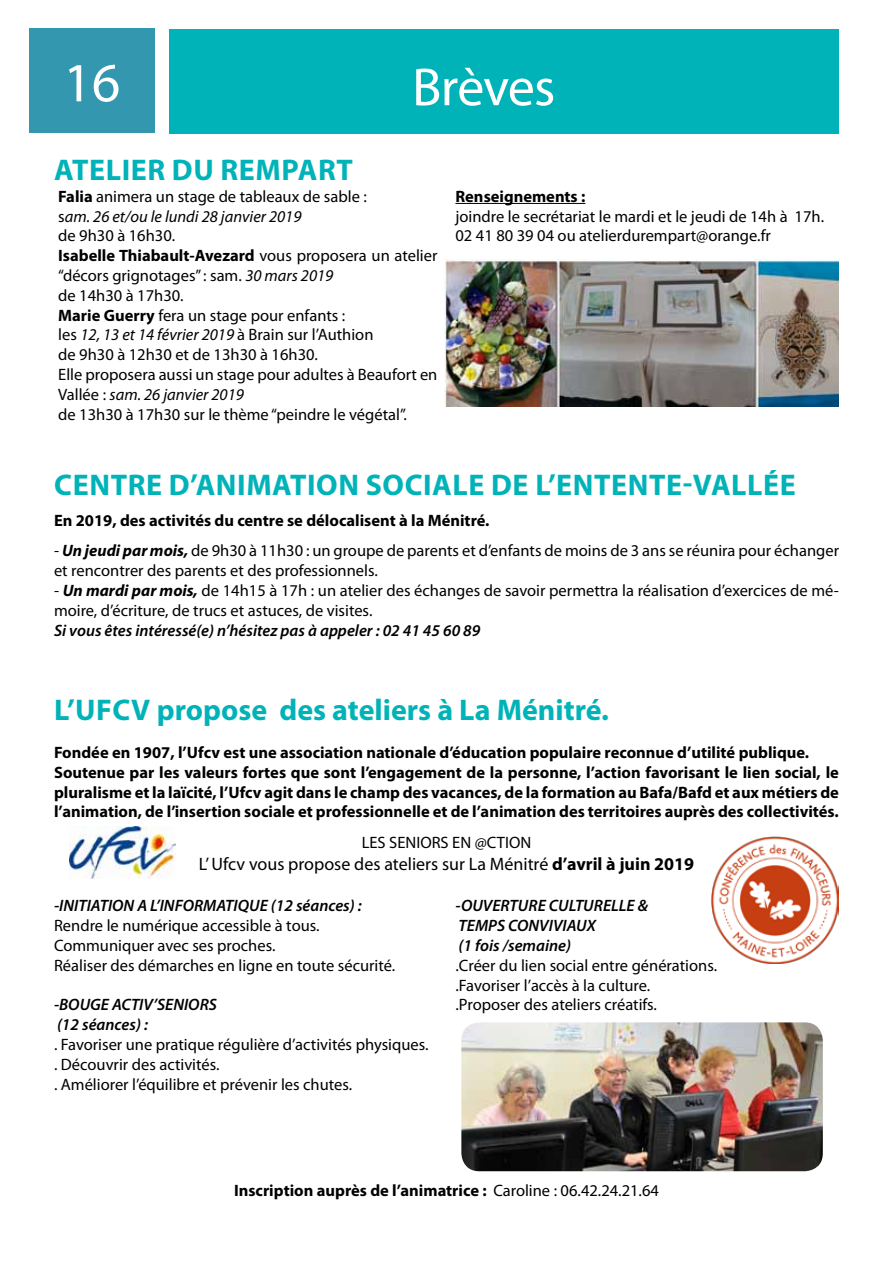
<style>
.page{position:relative;width:893px;height:1263px;background:#fff}
.page>*{position:absolute;margin:0;border:0;box-sizing:border-box;transform-origin:0 0}
.t1{font:55.5px "Myriad Pro";color:#fff}
.t2{font:54px "Myriad Pro";letter-spacing:-.02em;color:#fff}
.t3{font:700 30px "Myriad Pro";letter-spacing:.02em;color:#00b3b8}
.t4{font:700 30px "Myriad Pro";color:#00b3b8}
.t5{font:18px "Myriad Pro";color:#000}
.t6{font:16.5px/19.8px "Myriad Pro";color:#000}
.t7{font:700 16.5px/19.8px "Myriad Pro";color:#000}
.t8{font:italic 600 16.5px/19.8px "Myriad Pro";color:#000}
.s1{font-weight:700}
.s2{font-style:italic}
.s3{font-weight:700;font-style:italic}
.s4{font-weight:400}
</style>
<div class="page">
<div style="left:29px;top:28px;width:125px;height:105px;background:#3497b0"></div>
<div style="left:170px;top:29px;width:669px;height:104px;background:#00b3b8"></div>
<hr style="left:455px;top:203px;width:130px;height:1px;background:#000">
<img style="left:445px;top:260px;width:394px;height:147px">
<img style="left:69px;top:827px;width:106px;height:52px">
<img style="left:461px;top:1022px;width:362px;height:149px">
<img style="left:711px;top:836px;width:128px;height:128px">
<h1 class="t1" style="left:63px;top:48px;width:58px">16</h1>
<h2 class="t2" style="left:412px;top:54px;width:145px">Brèves</h2>
<h3 class="t3" style="left:54px;top:150px;width:300px">ATELIER DU REMPART</h3>
<p class="t6" style="left:58px;top:186px;width:381px"><span class="s1">Falia</span> animera un stage de tableaux de sable :<br>s<span class="s2">am. 26 et/ou le lundi 28 janvier 2019<br></span>de 9h30 à 16h30.<br><span class="s1">Isabelle Thiabault-Avezard</span> vous proposera un atelier “décors grignotages” : sam. <span class="s2">30 mars 2019<br></span>de 14h30 à 17h30.<br><span class="s1">Marie Guerry</span> fera un stage pour enfants :<br>les <span class="s2">12, 13 et 14 février 2019</span> à Brain sur l’Authion<br>de 9h30 à 12h30 et de 13h30 à 16h30.<br>Elle proposera aussi un stage pour adultes à Beaufort en Vallée : <span class="s2">sam. 26 janvier 2019<br></span>de 13h30 à 17h30 sur le thème “peindre le végétal”.</p>
<p class="t7" style="left:455px;top:186px;width:131px">Renseignements :</p>
<p class="t6" style="left:455px;top:206px;width:370px">joindre le secrétariat le mardi et le jeudi de 14h à 17h.<br>02 41 80 39 04 ou atelierdurempart@orange.fr</p>
<h3 class="t3" style="left:54px;top:465px;width:743px">CENTRE D’ANIMATION SOCIALE de l’ENTENTE-VALLÉE</h3>
<p class="t7" style="left:54px;top:510px;width:437px">En 2019, des activités du centre se délocalisent à la Ménitré.</p>
<p class="t6" style="left:54px;top:541px;width:787px">- <span class="s3">Un jeudi par mois,</span> de 9h30 à 11h30 : un groupe de parents et d’enfants de moins de 3 ans se réunira pour échanger et rencontrer des parents et des professionnels.</p>
<p class="t6" style="left:54px;top:580px;width:786px">- <span class="s3">Un mardi par mois,</span> de 14h15 à 17h : un atelier des échanges de savoir permettra la réalisation d’exercices de mé&shy;moire, d’écriture, de trucs et astuces, de visites.</p>
<p class="t8" style="left:54px;top:620px;width:428px">Si vous êtes intéressé(e) n’hésitez pas à appeler : 02 41 45 60 89</p>
<h3 class="t4" style="left:54px;top:690px;width:556px">L’UFCV propose des ateliers à La Ménitré.</h3>
<p class="t7" style="left:54px;top:742px;width:786px">Fondée en 1907, l’Ufcv est une association nationale d’éducation populaire reconnue d’utilité publique.<br>Soutenue par les valeurs fortes que sont l’engagement de la personne, l’action favorisant le lien social, le pluralisme et la laïcité, l’Ufcv agit dans le champ des vacances, de la formation au Bafa/Bafd et aux métiers de l’animation, de l’insertion sociale et professionnelle et de l’animation des territoires auprès des collectivités.</p>
<p class="t6" style="left:362px;top:832px;width:171px">LES SENIORS EN @CTION</p>
<p class="t5" style="left:199px;top:852px;width:497px">L’ Ufcv vous propose des ateliers sur La Ménitré <span class="s1">d’avril à juin 2019</span></p>
<p class="t8" style="left:54px;top:895px;width:309px">-INITIATION A L’INFORMATIQUE (12 séances) :</p>
<p class="t6" style="left:54px;top:915px;width:343px">Rendre le numérique accessible à tous.<br>Communiquer avec ses proches.<br>Réaliser des démarches en ligne en toute sécurité.</p>
<p class="t8" style="left:54px;top:994px;width:164px">-BOUGE ACTIV’SENIORS (12 séances) :</p>
<p class="t6" style="left:54px;top:1034px;width:376px">. Favoriser une pratique régulière d’activités physiques. . Découvrir des activités.<br>. Améliorer l’équilibre et prévenir les chutes.</p>
<p class="t8" style="left:455px;top:895px;width:194px">-OUVERTURE CULTURELLE &amp;<br>TEMPS CONVIVIAUX<br>(1 fois /semaine)</p>
<p class="t6" style="left:455px;top:955px;width:263px">.Créer du lien social entre générations. .Favoriser l’accès à la culture. .Proposer des ateliers créatifs.</p>
<p class="t7" style="left:234px;top:1179px;width:426px">Inscription auprès de l’animatrice : <span class="s4">Caroline : 06.42.24.21.64</span></p>
</div>
